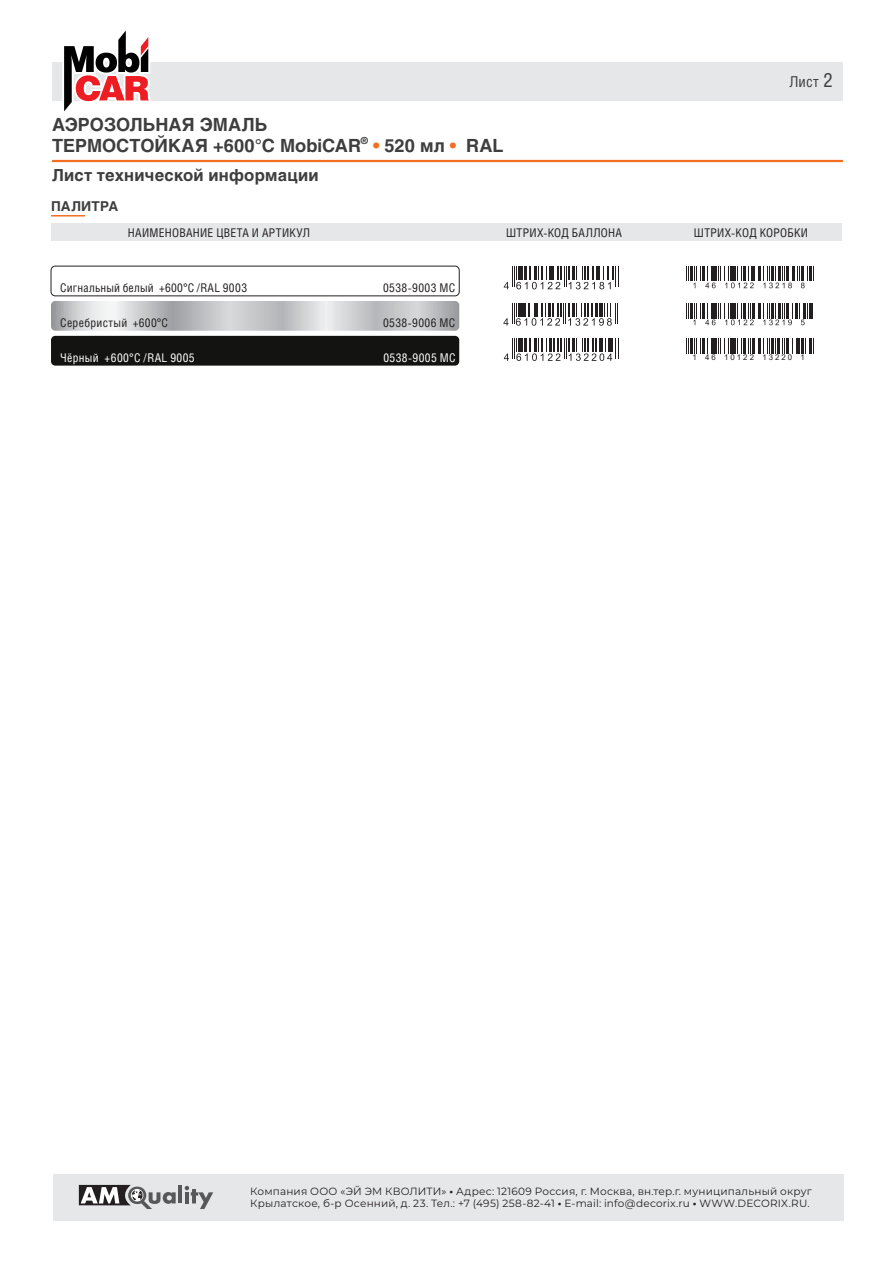
<style>
.page{position:relative;width:893px;height:1263px;background:#fff}
.page>*{position:absolute;margin:0;border:0;box-sizing:border-box;transform-origin:0 0}
.t1{font:700 18px/21.6px "Helios";color:#3e3e3f}
.t2{font:700 16.5px "Helios";letter-spacing:.015em;color:#3e3e3f}
.t3{font:15px "Helios";color:#3e3e3f}
.t4{font:700 13.5px "Helios";letter-spacing:.015em;color:#3e3e3f}
.t5{font:12px "Helios";letter-spacing:.025em;color:#231f20}
.t6{font:12px "Helios";letter-spacing:.03em;color:#fff}
.t7{font:10.5px/12.6px "Montserrat";letter-spacing:.02em;color:#231f20}
.t8{font:700 9.6px "Helios";color:#3e3e3f}
.t9{font:7.95px "Arial";letter-spacing:.25em;color:#231f20}
.s1{color:#f36e21}
.s2{font-family:"Helios Cond C";font-size:19.5px}
.s3{font-weight:700}
</style>
<div class="page">
<div style="left:52px;top:62px;width:791px;height:38px;background:#e6e7e9"></div>
<svg style="left:62px;top:30px;width:89px;height:82px"></svg>
<div style="left:53px;top:1174px;width:791px;height:46px;background:#e6e7e9"></div>
<hr style="left:178px;top:1185px;width:4px;height:18px;background:#57585a">
<svg style="left:185px;top:1186px;width:28px;height:23px"></svg>
<svg style="left:79px;top:1185px;width:97px;height:24px"></svg>
<hr style="left:52px;top:160px;width:791px;height:2px;background:#f36e21">
<div style="left:51px;top:224px;width:791px;height:17px;background:#e6e7e9"></div>
<hr style="left:51px;top:215px;width:34px;height:2px;background:#f36e21">
<svg style="left:51px;top:301px;width:408px;height:30px;background:#c8c9cb"></svg>
<div style="left:51px;top:336px;width:408px;height:30px;background:#131312;border-radius:4px"></div>
<div style="left:51px;top:266px;width:409px;height:30px;border:1px solid #231f20;border-radius:4px"></div>
<svg style="left:686px;top:338px;width:56px;height:15px"></svg>
<hr style="left:743px;top:338px;width:3px;height:15px;background:#231f20">
<svg style="left:748px;top:338px;width:28px;height:15px"></svg>
<hr style="left:777px;top:338px;width:3px;height:15px;background:#231f20">
<svg style="left:782px;top:338px;width:3px;height:15px"></svg>
<hr style="left:786px;top:338px;width:3px;height:15px;background:#231f20">
<svg style="left:792px;top:338px;width:20px;height:15px"></svg>
<svg style="left:686px;top:266px;width:126px;height:22px"></svg>
<hr style="left:795px;top:303px;width:3px;height:15px;background:#231f20">
<svg style="left:686px;top:303px;width:107px;height:22px"></svg>
<svg style="left:799px;top:303px;width:14px;height:22px"></svg>
<svg style="left:504px;top:266px;width:115px;height:23px"></svg>
<svg style="left:503px;top:303px;width:115px;height:23px"></svg>
<svg style="left:504px;top:338px;width:115px;height:23px"></svg>
<h1 class="t1" style="left:52px;top:113px;width:310px">АЭРОЗОЛЬНАЯ ЭМАЛЬ<br>ТЕРМОСТОЙКАЯ +600°С MobiCAR</h1>
<p class="t8" style="left:361px;top:135px;width:9px">®</p>
<h1 class="t1" style="left:373px;top:135px;width:132px"><span class="s1">•</span> 520 мл <span class="s1">•</span> RAL</h1>
<h3 class="t3" style="left:789px;top:72px;width:45px">Лист <span class="s2">2</span></h3>
<h2 class="t2" style="left:52px;top:166px;width:268px">Лист технической информации</h2>
<p class="t4" style="left:51px;top:198px;width:69px">ПАЛИТРА</p>
<p class="t5" style="left:128px;top:226px;width:184px">НАИМЕНОВАНИЕ ЦВЕТА И АРТИКУЛ</p>
<p class="t5" style="left:506px;top:226px;width:117px">ШТРИХ-КОД БАЛЛОНА</p>
<p class="t5" style="left:694px;top:226px;width:116px">ШТРИХ-КОД КОРОБКИ</p>
<p class="t5" style="left:60px;top:281px;width:188px">Cигнальный белый +600°С /RAL 9003</p>
<p class="t5" style="left:383px;top:281px;width:74px">0538-9003 MC</p>
<p class="t5" style="left:60px;top:315px;width:109px">Серебристый +600°С</p>
<p class="t5" style="left:383px;top:315px;width:74px">0538-9006 MC</p>
<p class="t6" style="left:60px;top:350px;width:136px">Чёрный +600°С /RAL 9005</p>
<p class="t6" style="left:383px;top:350px;width:74px">0538-9005 МС</p>
<p class="t9" style="left:692px;top:352px;width:114px">1 46 10122 13220 1</p>
<p class="t7" style="left:250px;top:1184px;width:563px">Компания ООО «ЭЙ ЭМ КВОЛИТИ» <span class="s3">•</span> Адрес: 121609 Россия, г. Москва, вн.тер.г. муниципальный округ<br>Крылатское, б-р Осенний, д. 23. Тел.: +7 (495) 258-82-41 <span class="s3">•</span> E-mail: info@decorix.ru <span class="s3">•</span> WWW.DECORIX.RU.</p>
</div>
